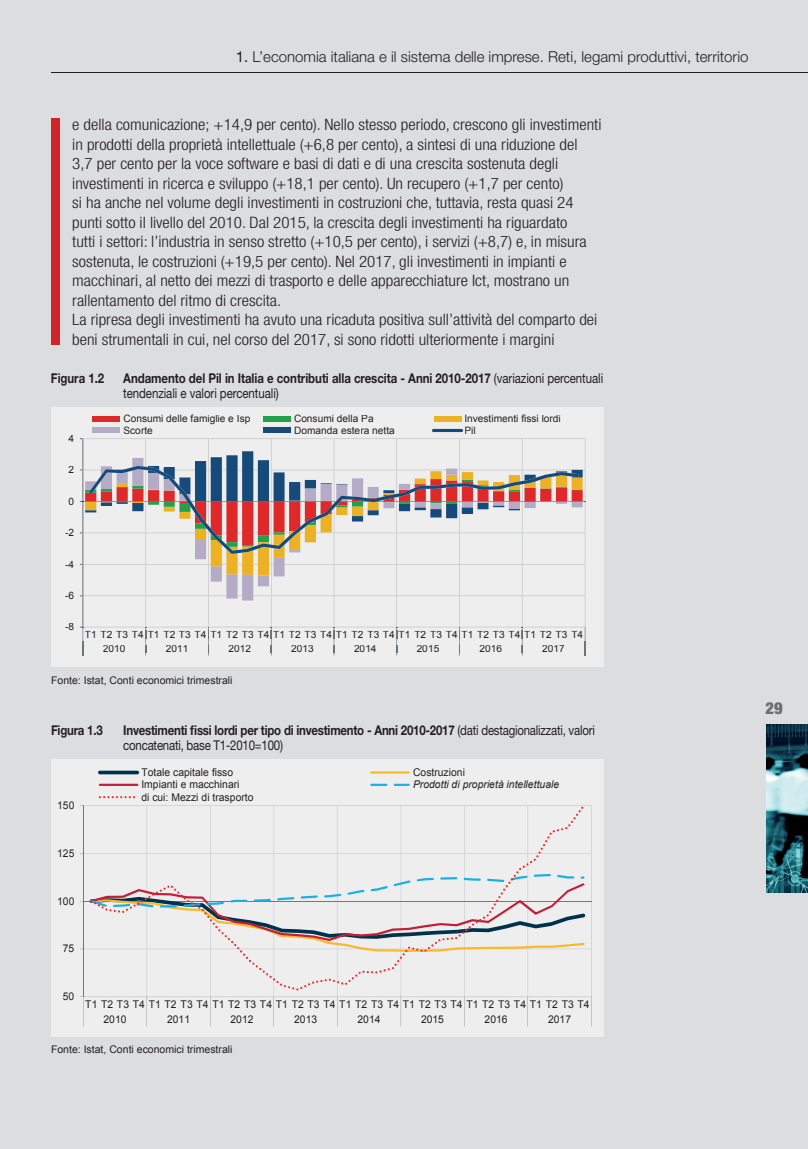
<style>
.page{position:relative;width:808px;height:1149px;background:#fff}
.page>*{position:absolute;margin:0;border:0;box-sizing:border-box;transform-origin:0 0}
.t1{font:900 condensed 16.5px "Helvetica Neue LT Std";color:#6c6d70}
.t2{font:300 condensed 15.75px/19.5px "Helvetica Neue LT Std";color:#231f20;scale:1.08 1}
.t3{font:300 15px "Helvetica Neue LT Std";color:#231f20}
.t4{font:700 13.5px/15px "Helvetica Neue LT Std";letter-spacing:-.005em;color:#231f20;scale:.85 1}
.t5{font:10.65px/15px "Arial";color:#231f20}
.t6{font:italic 10.65px "Arial";color:#231f20}
.t7{font:10.5px "Arial";color:#231f20}
.t8{font:10.2px/11.4px "Arial";color:#231f20}
.s1{font-weight:400}
.s2{font-style:inherit}
</style>
<div class="page">
<div style="left:0;top:0;width:808px;height:1148px;background:#dcdddf"></div>
<hr style="left:51px;top:72px;width:757px;height:1px;background:#231f20">
<div style="left:51px;top:118px;width:9px;height:948px;background:#d1232a"></div>
<img style="left:766px;top:724px;width:42px;height:168px">
<div style="left:30px;top:345px;width:574px;height:609px;background:#dcdddf"></div>
<div style="left:30px;top:715px;width:574px;height:433px;background:#dcdddf"></div>
<div style="left:51px;top:407px;width:553px;height:260px;background:#eeeeef"></div>
<svg style="left:80px;top:416px;width:506px;height:239px"></svg>
<div style="left:51px;top:759px;width:553px;height:277px;background:#eeeeef"></div>
<hr style="left:83px;top:996px;width:508px;height:1px;background:#cfd1d0">
<svg style="left:84px;top:805px;width:508px;height:191px"></svg>
<hr style="left:83px;top:805px;width:1px;height:191px;background:#75797b">
<hr style="left:83px;top:900px;width:508px;height:1px;background:#75797b">
<svg style="left:591px;top:996px;width:1px;height:30px"></svg>
<svg style="left:464px;top:997px;width:1px;height:29px"></svg>
<svg style="left:337px;top:997px;width:1px;height:29px"></svg>
<svg style="left:210px;top:997px;width:1px;height:29px"></svg>
<svg style="left:80px;top:996px;width:4px;height:30px"></svg>
<svg style="left:90px;top:806px;width:493px;height:184px"></svg>
<svg style="left:98px;top:770px;width:41px;height:4px"></svg>
<hr style="left:370px;top:771px;width:40px;height:2px;background:#fab928">
<hr style="left:99px;top:783px;width:39px;height:2px;background:#c21f38">
<svg style="left:370px;top:783px;width:17px;height:2px"></svg>
<svg style="left:394px;top:783px;width:16px;height:2px"></svg>
<svg style="left:99px;top:796px;width:36px;height:2px"></svg>
<p class="t3" style="left:236px;top:47px;width:514px"><span class="s1">1.</span> L’economia italiana e il sistema delle imprese. Reti, legami produttivi, territorio</p>
<p class="t2" style="left:72px;top:115px;width:491px">e della comunicazione; +14,9 per cento). Nello stesso periodo, crescono gli investimenti in prodotti della proprietà intellettuale (+6,8 per cento), a sintesi di una riduzione del 3,7 per cento per la voce software e basi di dati e di una crescita sostenuta degli investimenti in ricerca e sviluppo (+18,1 per cento). Un recupero (+1,7 per cento)<br>si ha anche nel volume degli investimenti in costruzioni che, tuttavia, resta quasi 24 punti sotto il livello del 2010. Dal 2015, la crescita degli investimenti ha riguardato<br>tutti i settori: l’industria in senso stretto (+10,5 per cento), i servizi (+8,7) e, in misura sostenuta, le costruzioni (+19,5 per cento). Nel 2017, gli investimenti in impianti e macchinari, al netto dei mezzi di trasporto e delle apparecchiature Ict, mostrano un rallentamento del ritmo di crescita.<br>La ripresa degli investimenti ha avuto una ricaduta positiva sull’attività del comparto dei beni strumentali in cui, nel corso del 2017, si sono ridotti ulteriormente i margini</p>
<p class="t4" style="left:51px;top:370px;width:64px">Figura 1.2</p>
<p class="t4" style="left:123px;top:370px;width:566px">Andamento del Pil in Italia e contributi alla crescita - Anni 2010-2017 <span class="s1">(variazioni percentuali tendenziali e valori percentuali)</span></p>
<p class="t8" style="left:69px;top:432px;width:7px">4</p>
<p class="t8" style="left:69px;top:464px;width:7px">2</p>
<p class="t8" style="left:69px;top:495px;width:7px">0</p>
<p class="t8" style="left:65px;top:527px;width:10px">-2</p>
<p class="t8" style="left:65px;top:558px;width:10px">-4</p>
<p class="t8" style="left:65px;top:589px;width:10px">-6</p>
<p class="t8" style="left:65px;top:621px;width:10px">-8</p>
<p class="t8" style="left:123px;top:413px;width:128px">Consumi delle famiglie e I<span class="s2">sp<br></span>Scorte</p>
<p class="t8" style="left:294px;top:413px;width:102px">Consumi della P<span class="s2">a<br></span>Domanda estera netta</p>
<p class="t8" style="left:464px;top:413px;width:98px">Investimenti fissi lordi<br>P<span class="s2">il</span></p>
<p class="t8" style="left:103px;top:627px;width:482px;line-height:14.2px;text-indent:-18px">T1 T2 T3 T4 T1 T2 T3 T4 T1 T2 T3 T4 T1 T2 T3 T4 T1 T2 T3 T4 T1 T2 T3 T4 T1 T2 T3 T4 T1 T2 T3 T4<br>2010</p>
<p class="t8" style="left:166px;top:643px;width:24px">2011</p>
<p class="t8" style="left:228px;top:643px;width:24px">2012</p>
<p class="t8" style="left:291px;top:643px;width:24px">2013</p>
<p class="t8" style="left:354px;top:643px;width:24px">2014</p>
<p class="t8" style="left:417px;top:643px;width:24px">2015</p>
<p class="t8" style="left:480px;top:643px;width:24px">2016</p>
<p class="t8" style="left:542px;top:643px;width:24px">2017</p>
<p class="t7" style="left:51px;top:673px;width:183px">Fonte: Istat, Conti economici trimestrali</p>
<p class="t4" style="left:51px;top:722px;width:62px">Figura 1.3</p>
<p class="t4" style="left:123px;top:722px;width:556px">Investimenti fissi lordi per tipo di investimento - Anni 2010-2017 <span class="s1">(dati destagionalizzati, valori concatenati, base T1-2010=100)</span></p>
<p class="t5" style="left:57px;top:797px;width:19px">150</p>
<p class="t5" style="left:57px;top:845px;width:19px">125</p>
<p class="t5" style="left:57px;top:893px;width:19px">100</p>
<p class="t5" style="left:141px;top:764px;width:93px">Totale capitale fisso</p>
<p class="t5" style="left:413px;top:764px;width:53px">Costruzioni</p>
<p class="t5" style="left:141px;top:777px;width:100px">Impianti e macchinari</p>
<p class="t6" style="left:413px;top:777px;width:148px">Prodotti di proprietà intellettuale</p>
<p class="t5" style="left:141px;top:789px;width:114px">di cui: Mezzi di trasporto</p>
<p class="t5" style="left:63px;top:940px;width:13px">75</p>
<p class="t5" style="left:63px;top:988px;width:13px">50</p>
<p class="t5" style="left:104px;top:996px;width:488px;text-indent:-18px">T1 T2 T3 T4 T1 T2 T3 T4 T1 T2 T3 T4 T1 T2 T3 T4 T1 T2 T3 T4 T1 T2 T3 T4 T1 T2 T3 T4 T1 T2 T3 T4<br>2010</p>
<p class="t5" style="left:167px;top:1011px;width:25px">2011</p>
<p class="t5" style="left:230px;top:1011px;width:25px">2012</p>
<p class="t5" style="left:294px;top:1011px;width:25px">2013</p>
<p class="t5" style="left:358px;top:1011px;width:25px">2014</p>
<p class="t5" style="left:421px;top:1011px;width:25px">2015</p>
<p class="t5" style="left:485px;top:1011px;width:25px">2016</p>
<p class="t5" style="left:548px;top:1011px;width:25px">2017</p>
<p class="t7" style="left:51px;top:1042px;width:183px">Fonte: Istat, Conti economici trimestrali</p>
<p class="t1" style="left:765px;top:697px;width:19px">29</p>
</div>
